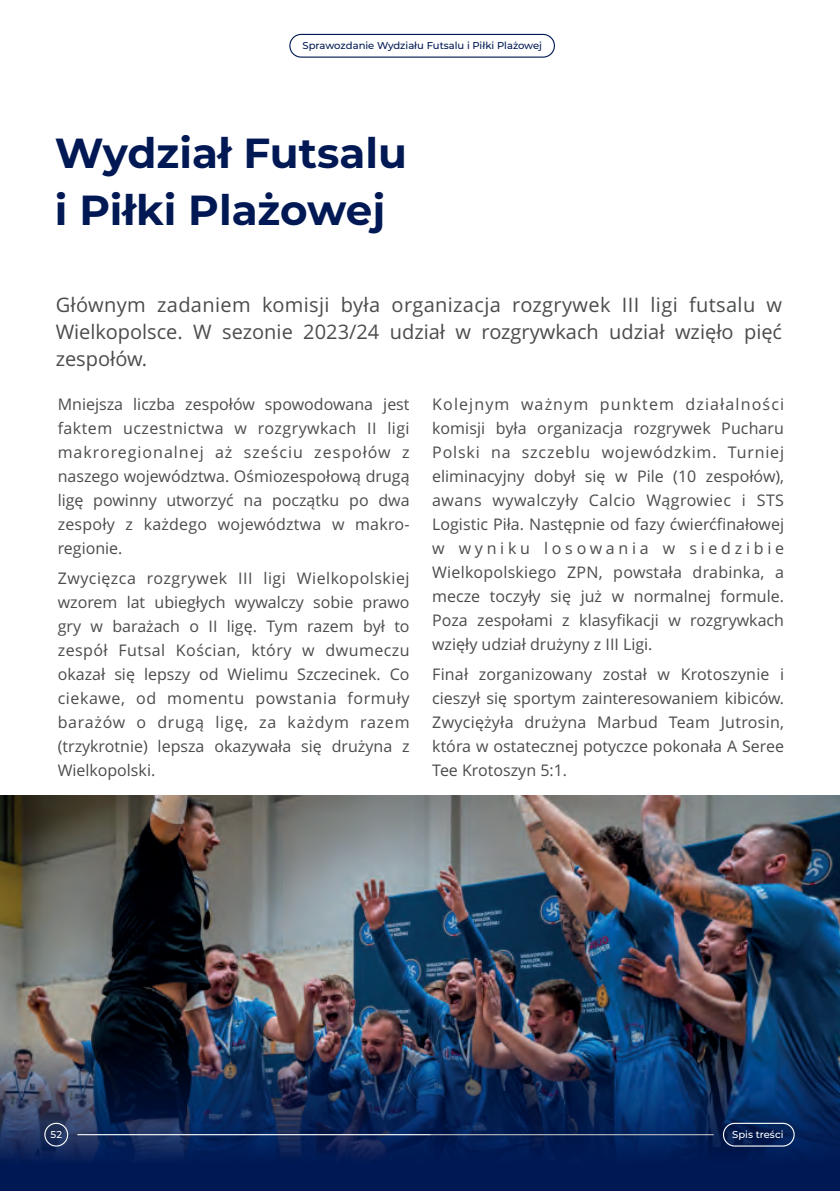
<style>
.page{position:relative;width:840px;height:1191px;background:#fff}
.page>*{position:absolute;margin:0;border:0;box-sizing:border-box;transform-origin:0 0}
.t1{font:700 42px/57px "Montserrat";color:#001954}
.t2{font:20px/27.2px "Open Sans";color:#4b4c4d;text-align:justify}
.t3{font:16px/24px "Open Sans";color:#4b4c4d;text-align:justify}
.t4{font:500 10px "Montserrat";color:#001954}
.t5{font:500 10px "Montserrat";color:#fff}
</style>
<div class="page">
<img style="left:0;top:795px;width:839px;height:235px">
<img style="left:0;top:1030px;width:839px;height:161px">
<div style="left:44px;top:1122px;width:24px;height:24px;border:1px solid #fff;border-radius:50%"></div>
<div style="left:722px;top:1122px;width:72px;height:24px;border:1px solid #fff;border-radius:11px"></div>
<hr style="left:430px;top:1134px;width:283px;height:1px;background:#bcbdc0">
<hr style="left:77px;top:1134px;width:353px;height:1px;background:#fff">
<svg style="left:289px;top:34px;width:265px;height:24px"></svg>
<p class="t4" style="left:302px;top:40px;width:241px">Sprawozdanie Wydziału Futsalu i Piłki Plażowej</p>
<h1 class="t1" style="left:55px;top:125px;width:353px">Wydział Futsalu i Piłki Plażowej</h1>
<p class="t2" style="left:56px;top:293px;width:727px">Głównym zadaniem komisji była organizacja rozgrywek III ligi futsalu w Wielkopolsce. W sezonie 2023/24 udział w rozgrywkach udział wzięło pięć zespołów.</p>
<p class="t3" style="left:58px;top:394px;width:353px">Mniejsza liczba zespołów spowodowana jest faktem uczestnictwa w rozgrywkach II ligi makroregionalnej aż sześciu zespołów z naszego województwa. Ośmiozespołową drugą ligę powinny utworzyć na początku po dwa zespoły z każdego województwa w makro&shy;regionie.</p>
<p class="t3" style="left:58px;top:568px;width:353px">Zwycięzca rozgrywek III ligi Wielkopolskiej wzorem lat ubiegłych wywalczy sobie prawo gry w barażach o II ligę. Tym razem był to zespół Futsal Kościan, który w dwumeczu okazał się lepszy od Wielimu Szczecinek. Co ciekawe, od momentu powstania formuły barażów o drugą ligę, za każdym razem (trzykrotnie) lepsza okazywała się drużyna z Wielkopolski.</p>
<p class="t3" style="left:432px;top:394px;width:353px">Kolejnym ważnym punktem działalności komisji była organizacja rozgrywek Pucharu Polski na szczeblu wojewódzkim. Turniej eliminacyjny dobył się w Pile (10 zespołów), awans wywalczyły Calcio Wągrowiec i STS Logistic Piła. Następnie od fazy ćwierćfinałowej w wyniku losowania w siedzibie Wielkopolskiego ZPN, powstała drabinka, a mecze toczyły się już w normalnej formule.<br>Poza zespołami z klasyfikacji w rozgrywkach wzięły udział drużyny z III Ligi.</p>
<p class="t3" style="left:432px;top:664px;width:353px">Finał zorganizowany został w Krotoszynie i cieszył się sportym zainteresowaniem kibiców.<br>Zwyciężyła drużyna Marbud Team Jutrosin, która w ostatecznej potyczce pokonała A Seree Tee Krotoszyn 5:1.</p>
<p class="t5" style="left:51px;top:1128px;width:13px">52</p>
<p class="t5" style="left:731px;top:1128px;width:53px">Spis treści</p>
</div>
